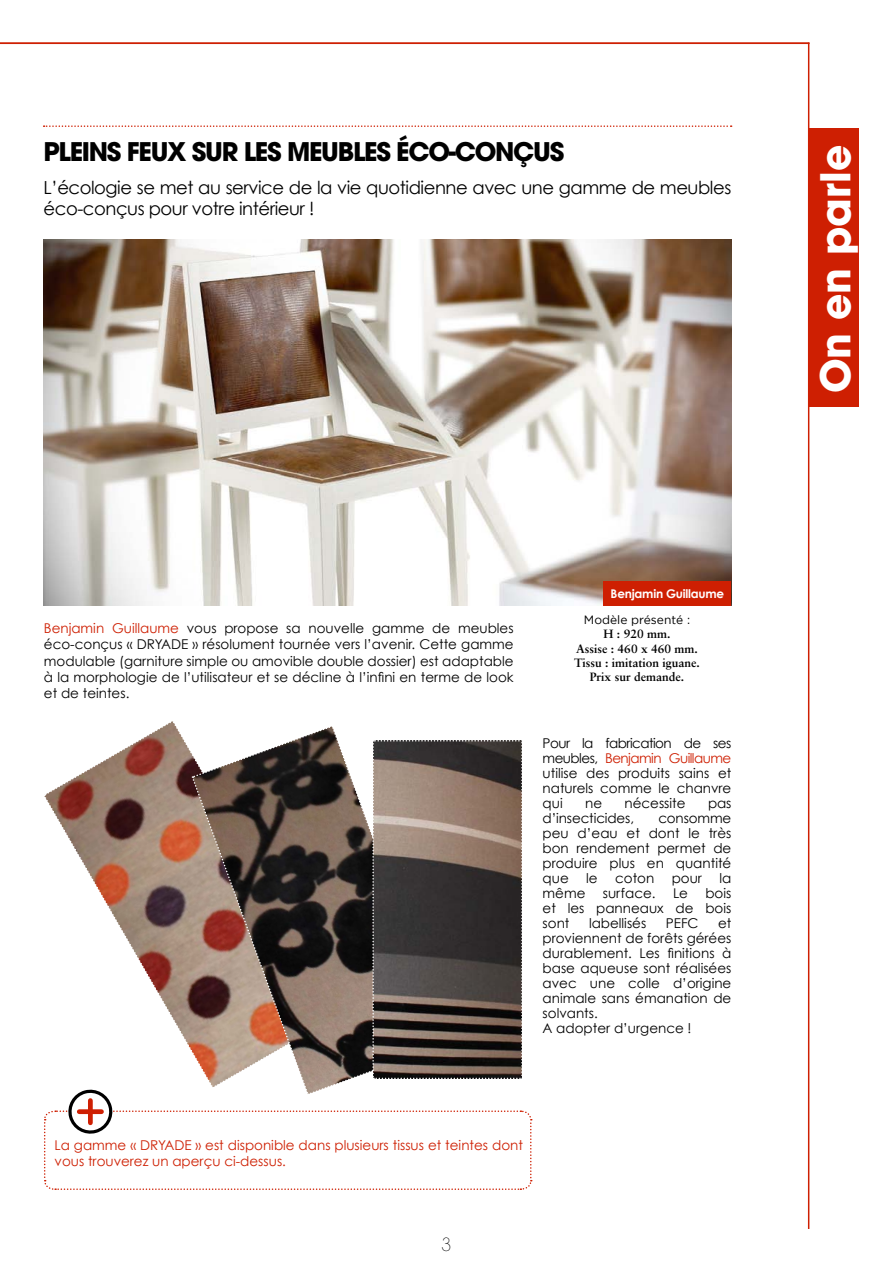
<style>
.page{position:relative;width:893px;height:1263px;background:#fff}
.page>*{position:absolute;margin:0;border:0;box-sizing:border-box;transform-origin:0 0}
.t1{font:700 40.8px "Avant Garde";color:#fff}
.t2{font:700 25.5px "Avant Garde";letter-spacing:-.05em;color:#000}
.t3{font:18px/21.6px "Century Gothic";letter-spacing:-.025em;color:#000}
.t4{font:200 18px "Avant Garde";color:#000}
.t5{font:13.5px/15px "Century Gothic";color:#000;text-align:justify}
.t6{font:13.5px/16.2px "Century Gothic";color:#ce1f02}
.t7{font:700 12px/14.4px "Sabon";color:#000;text-align:center}
.t8{font:700 12px "Century Gothic";letter-spacing:-.02em;color:#fff}
.t9{font:12px "Gotham";color:#000}
.s1{color:#ce1f02}
</style>
<div class="page">
<div style="left:808px;top:128px;width:50px;height:279px;background:#ce1f02"></div>
<hr style="left:808px;top:43px;width:1px;height:1186px;background:#ce1f02">
<hr style="left:0;top:43px;width:809px;height:1px;background:#ce1f02">
<svg style="left:44px;top:125px;width:688px;height:2px"></svg>
<img style="left:44px;top:240px;width:687px;height:366px">
<div style="left:603px;top:581px;width:128px;height:25px;background:#ce1f02"></div>
<svg style="left:44px;top:721px;width:488px;height:469px"></svg>
<h2 class="t2" style="left:44px;top:135px;width:521px">PLEINS FEUX SUR LES MEUBLES ÉCO-CONÇUS</h2>
<h3 class="t3" style="left:44px;top:176px;width:689px">L’écologie se met au service de la vie quotidienne avec une gamme de meubles éco-conçus pour votre intérieur !</h3>
<p class="t5" style="left:44px;top:620px;width:471px;line-height:16.2px"><span class="s1">Benjamin Guillaume</span> vous propose sa nouvelle gamme de meubles éco-conçus « DRYADE » résolument tournée vers l’avenir. Cette gamme modulable (garniture simple ou amovible double dossier) est adaptable à la morphologie de l’utilisateur et se décline à l’infini en terme de look et de teintes.</p>
<p class="t8" style="left:611px;top:586px;width:115px">Benjamin Guillaume</p>
<p class="t9" style="left:584px;top:613px;width:108px">Modèle présenté :</p>
<p class="t7" style="left:574px;top:626px;width:127px">H : 920 mm.<br>Assise : 460 x 460 mm.<br>Tissu : imitation iguane.<br>Prix sur demande.</p>
<p class="t5" style="left:543px;top:735px;width:190px">Pour la fabrication de ses meubles, <span class="s1">Benjamin Guillaume </span>utilise des produits sains et naturels comme le chanvre qui</p>
<p class="t5" style="left:585px;top:795px;width:19px">ne</p>
<p class="t5" style="left:624px;top:795px;width:63px">nécessite</p>
<p class="t5" style="left:708px;top:795px;width:25px">pas</p>
<p class="t5" style="left:543px;top:810px;width:93px">d’insecticides,</p>
<p class="t5" style="left:543px;top:810px;width:190px;text-indent:116px">consomme peu d’eau et dont le très bon rendement permet de produire plus en quantité que</p>
<p class="t5" style="left:586px;top:870px;width:13px">le</p>
<p class="t5" style="left:615px;top:870px;width:41px">coton</p>
<p class="t5" style="left:672px;top:870px;width:32px">pour</p>
<p class="t5" style="left:719px;top:870px;width:13px">la</p>
<p class="t5" style="left:543px;top:885px;width:44px">même</p>
<p class="t5" style="left:603px;top:885px;width:54px">surface.</p>
<p class="t5" style="left:673px;top:885px;width:17px">Le</p>
<p class="t5" style="left:543px;top:885px;width:190px;text-indent:163px">bois et les panneaux de bois sont</p>
<p class="t5" style="left:589px;top:915px;width:59px">labellisés</p>
<p class="t5" style="left:666px;top:915px;width:34px">PEFC</p>
<p class="t5" style="left:543px;top:915px;width:190px;text-align:left;text-indent:175px">et proviennent de forêts gérées durablement. Les finitions à base aqueuse sont réalisées avec une colle d’origine animale sans émanation de solvants.<br>A adopter d’urgence !</p>
<p class="t6" style="left:55px;top:1137px;width:470px">La gamme « DRYADE » est disponible dans plusieurs tissus et teintes dont vous trouverez un aperçu ci-dessus.</p>
<h3 class="t4" style="left:441px;top:1234px;width:11px">3</h3>
<h1 class="t1" style="left:809px;top:393px;width:250px;rotate:-90deg">ON EN PARLE</h1>
</div>
